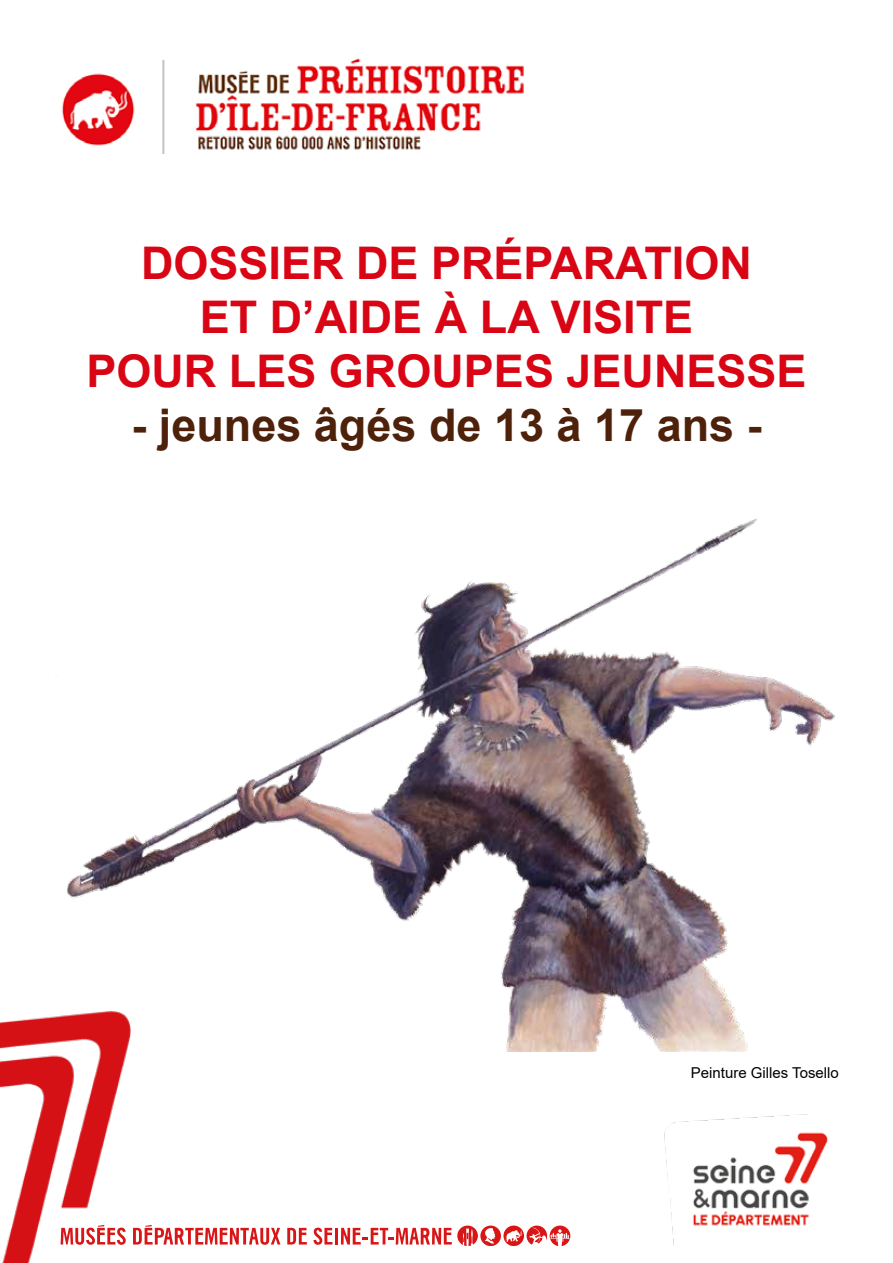
<style>
.page{position:relative;width:893px;height:1263px;background:#fff}
.page>*{position:absolute;margin:0;border:0;box-sizing:border-box;transform-origin:0 0}
.t1{font:700 45px/54px "Arial";color:#d90514;text-align:center}
.t2{font:700 45px "Arial";color:#4e210a}
.t3{font:15px "Arial";color:#000}
</style>
<div class="page">
<svg style="left:171px;top:1227px;width:109px;height:18px"></svg>
<svg style="left:287px;top:1228px;width:20px;height:16px"></svg>
<svg style="left:313px;top:1227px;width:19px;height:18px"></svg>
<hr style="left:335px;top:1228px;width:3px;height:16px;background:#d91516">
<svg style="left:341px;top:1225px;width:229px;height:20px"></svg>
<img style="left:67px;top:518px;width:768px;height:533px">
<img style="left:62px;top:58px;width:462px;height:95px">
<img style="left:0;top:1010px;width:171px;height:253px">
<img style="left:664px;top:1114px;width:164px;height:131px">
<p class="t1" style="left:86px;top:237px;width:722px">DOSSIER DE PRÉPARATION<br>ET D’AIDE À LA VISITE<br>POUR LES GROUPES JEUNESSE</p>
<p class="t2" style="left:131px;top:394px;width:632px">- jeunes âgés de 13 à 17 ans -</p>
<p class="t3" style="left:691px;top:1062px;width:150px">Peinture Gilles Tosello</p>
</div>
